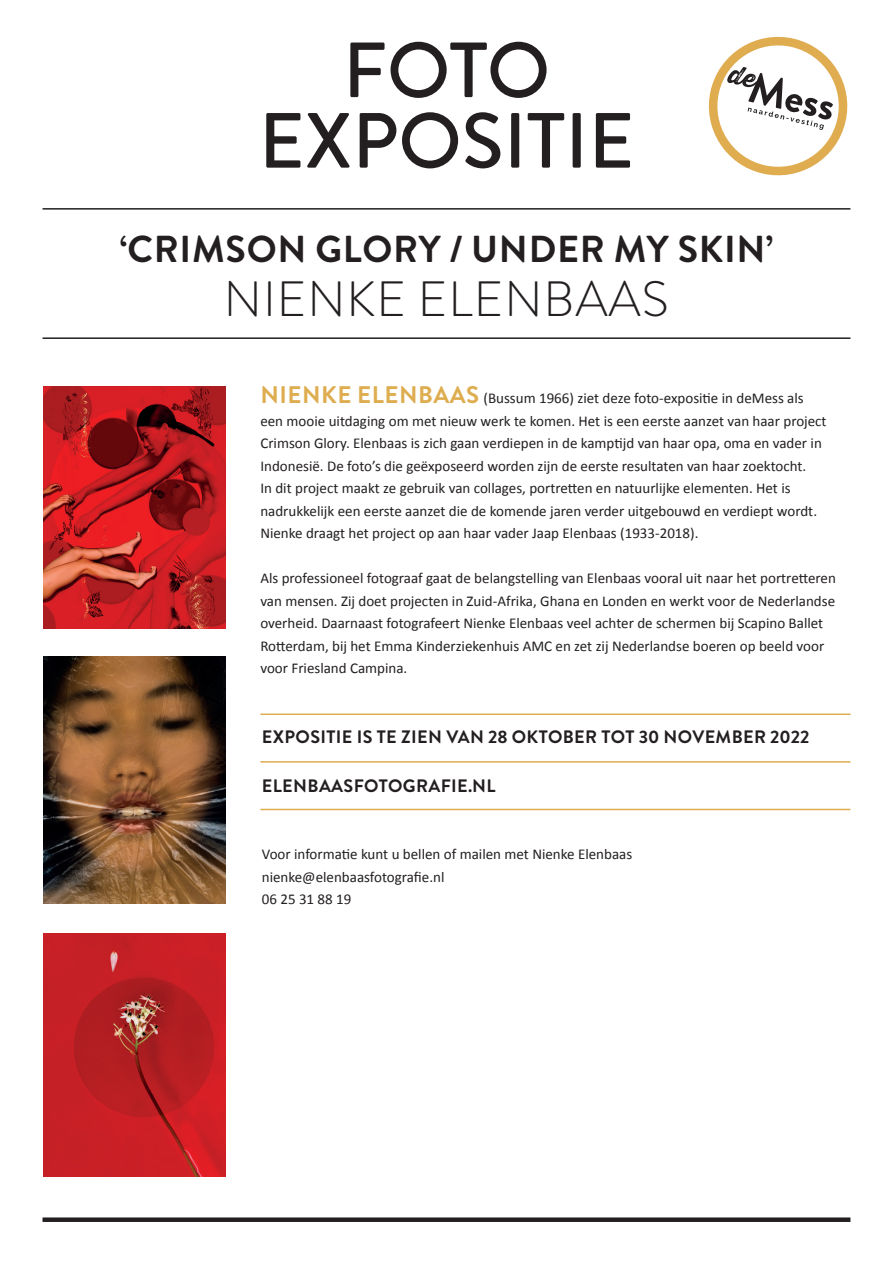
<style>
.page{position:relative;width:893px;height:1263px;background:#fff}
.page>*{position:absolute;margin:0;border:0;box-sizing:border-box;transform-origin:0 0}
.t1{font:500 78px/70.5px "Brandon Grotesque";color:#231f20;text-align:center}
.t2{font:300 49.5px "Brandon Grotesque";letter-spacing:.02em;color:#231f20}
.t3{font:700 37.5px "Brandon Grotesque";letter-spacing:.02em;color:#231f20}
.t4{font:700 18px "Brandon Grotesque";letter-spacing:.02em;color:#231f20}
.t5{font:15px/22.5px "Calibri";color:#231f20}
.s1{font-family:"Brandon Grotesque";font-weight:700;font-size:24px;color:#dead50}
</style>
<div class="page">
<img style="left:43px;top:657px;width:182px;height:247px">
<hr style="left:43px;top:208px;width:807px;height:2px;background:#231f20">
<hr style="left:43px;top:337px;width:807px;height:2px;background:#231f20">
<div style="left:43px;top:1217px;width:807px;height:5px;background:#231f20"></div>
<img style="left:43px;top:386px;width:182px;height:243px">
<img style="left:43px;top:934px;width:182px;height:242px">
<svg style="left:708px;top:36px;width:140px;height:140px"></svg>
<hr style="left:260px;top:713px;width:590px;height:2px;background:#dead50">
<hr style="left:260px;top:761px;width:590px;height:2px;background:#dead50">
<hr style="left:260px;top:809px;width:590px;height:1px;background:#dead50">
<h1 class="t1" style="left:259px;top:36px;width:377px">FOTO<br>EXPOSITIE</h1>
<h3 class="t3" style="left:120px;top:223px;width:655px">‘CRIMSON GLORY / UNDER MY SKIN’</h3>
<h2 class="t2" style="left:224px;top:265px;width:446px">NIENKE ELENBAAS</h2>
<p class="t5" style="left:260px;top:387px;width:568px"><span class="s1">NIENKE ELENBAAS</span> (Bussum 1966) ziet deze foto-expositie in deMess als een mooie uitdaging om met nieuw werk te komen. Het is een eerste aanzet van haar project Crimson Glory. Elenbaas is zich gaan verdiepen in de kamptijd van haar opa, oma en vader in Indonesië. De foto’s die geëxposeerd worden zijn de eerste resultaten van haar zoektocht.<br>In dit project maakt ze gebruik van collages, portretten en natuurlijke elementen. Het is nadrukkelijk een eerste aanzet die de komende jaren verder uitgebouwd en verdiept wordt.<br>Nienke draagt het project op aan haar vader Jaap Elenbaas (1933-2018).</p>
<p class="t5" style="left:260px;top:567px;width:577px">Als professioneel fotograaf gaat de belangstelling van Elenbaas vooral uit naar het portretteren van mensen. Zij doet projecten in Zuid-Afrika, Ghana en Londen en werkt voor de Nederlandse overheid. Daarnaast fotografeert Nienke Elenbaas veel achter de schermen bij Scapino Ballet Rotterdam, bij het Emma Kinderziekenhuis AMC en zet zij Nederlandse boeren op beeld voor voor Friesland Campina.</p>
<p class="t4" style="left:262px;top:724px;width:549px">EXPOSITIE IS TE ZIEN VAN 28 OKTOBER TOT 30 NOVEMBER 2022</p>
<p class="t4" style="left:262px;top:773px;width:235px">ELENBAASFOTOGRAFIE.NL</p>
<p class="t5" style="left:262px;top:843px;width:372px">Voor informatie kunt u bellen of mailen met Nienke Elenbaas nienke@elenbaasfotografie.nl<br>06 25 31 88 19</p>
</div>
